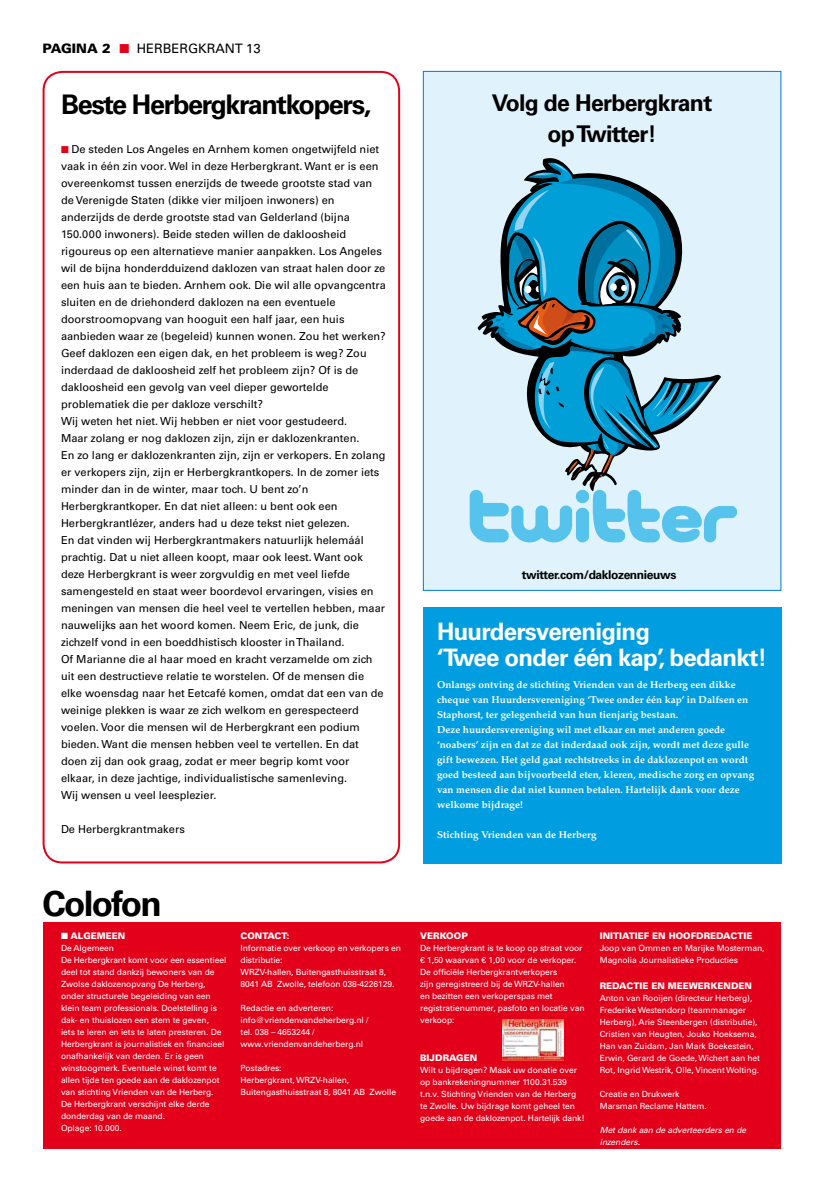
<style>
.page{position:relative;width:823px;height:1191px;background:#fff}
.page>*{position:absolute;margin:0;border:0;box-sizing:border-box;transform-origin:0 0}
.t1{font:700 35px "Univers";letter-spacing:-.05em;color:#000}
.t2{font:700 27px "Univers";letter-spacing:-.05em;color:#000}
.t3{font:700 24px/26px "Univers";letter-spacing:-.03em;color:#fff}
.t4{font:700 23px/31px "Univers";letter-spacing:-.03em;color:#000;text-align:center}
.t5{font:13px "Univers";color:#000}
.t6{font:700 12px "Univers";letter-spacing:-.03em;color:#000}
.t7{font:11px/17px "Univers";color:#000}
.t8{font:700 10px/15px "Palatino";color:#fff}
.t9{font:900 9px "Univers";letter-spacing:.03em;color:#fff}
.t10{font:900 9px "Univers";letter-spacing:.055em;color:#fff}
.t11{font:8.5px/12px "Univers";letter-spacing:-.01em;color:#fff}
.t12{font:italic 8.5px/12px "Univers";letter-spacing:-.01em;color:#fff}
.s1{font-weight:900}
.s2{color:#e2001a}
</style>
<div class="page">
<div style="left:43px;top:71px;width:357px;height:792px;border:2px solid #e2001a;border-radius:19px"></div>
<div style="left:43px;top:921px;width:737px;height:227px;background:#e2001a"></div>
<div style="left:423px;top:71px;width:357px;height:519px;background:#e0f2fb"></div>
<svg style="left:486px;top:161px;width:227px;height:305px"></svg>
<img style="left:469px;top:466px;width:269px;height:77px">
<img style="left:502px;top:1019px;width:61px;height:41px">
<div style="left:422px;top:607px;width:359px;height:256px;background:#009ee0"></div>
<p class="t5" style="left:43px;top:41px;width:219px"><span class="s1">PAGINA 2</span> <span class="s2">■</span> HERBERGKRANT 13</p>
<h2 class="t2" style="left:61px;top:88px;width:312px">Beste Herbergkrantkopers,</h2>
<p class="t7" style="left:61px;top:141px;width:326px"><span class="s2">■</span> De steden Los Angeles en Arnhem komen ongetwijfeld niet vaak in één zin voor. Wel in deze Herbergkrant. Want er is een overeenkomst tussen enerzijds de tweede grootste stad van de Verenigde Staten (dikke vier miljoen inwoners) en anderzijds de derde grootste stad van Gelderland (bijna 150.000 inwoners). Beide steden willen de dakloosheid rigoureus op een alternatieve manier aanpakken. Los Angeles wil de bijna honderdduizend daklozen van straat halen door ze een huis aan te bieden. Arnhem ook. Die wil alle opvangcentra sluiten en de driehonderd daklozen na een eventuele doorstroomopvang van hooguit een half jaar, een huis aanbieden waar ze (begeleid) kunnen wonen. Zou het werken?<br>Geef daklozen een eigen dak, en het probleem is weg? Zou inderdaad de dakloosheid zelf het probleem zijn? Of is de dakloosheid een gevolg van veel dieper gewortelde problematiek die per dakloze verschilt?<br>Wij weten het niet. Wij hebben er niet voor gestudeerd.<br>Maar zolang er nog daklozen zijn, zijn er daklozenkranten.<br>En zo lang er daklozenkranten zijn, zijn er verkopers. En zolang er verkopers zijn, zijn er Herbergkrantkopers. In de zomer iets minder dan in de winter, maar toch. U bent zo’n Herbergkrantkoper. En dat niet alleen: u bent ook een Herbergkrantlézer, anders had u deze tekst niet gelezen.<br>En dat vinden wij Herbergkrantmakers natuurlijk helemáál prachtig. Dat u niet alleen koopt, maar ook leest. Want ook deze Herbergkrant is weer zorgvuldig en met veel liefde samengesteld en staat weer boordevol ervaringen, visies en meningen van mensen die heel veel te vertellen hebben, maar nauwelijks aan het woord komen. Neem Eric, de junk, die zichzelf vond in een boeddhistisch klooster in Thailand.<br>Of Marianne die al haar moed en kracht verzamelde om zich uit een destructieve relatie te worstelen. Of de mensen die elke woensdag naar het Eetcafé komen, omdat dat een van de weinige plekken is waar ze zich welkom en gerespecteerd voelen. Voor die mensen wil de Herbergkrant een podium bieden. Want die mensen hebben veel te vertellen. En dat doen zij dan ook graag, zodat er meer begrip komt voor elkaar, in deze jachtige, individualistische samenleving.<br>Wij wensen u veel leesplezier.</p>
<p class="t7" style="left:61px;top:820px;width:125px">De Herbergkrantmakers</p>
<h3 class="t4" style="left:491px;top:87px;width:222px">Volg de Herbergkrant op Twitter!</h3>
<p class="t6" style="left:521px;top:567px;width:156px">twitter.com/daklozennieuws</p>
<h3 class="t3" style="left:437px;top:618px;width:331px">Huurdersvereniging<br>‘Twee onder één kap’, bedankt!</h3>
<p class="t8" style="left:437px;top:677px;width:318px">Onlangs ontving de stichting Vrienden van de Herberg een dikke cheque van Huurdersvereniging ‘Twee onder één kap’ in Dalfsen en Staphorst, ter gelegenheid van hun tienjarig bestaan.<br>Deze huurdersvereniging wil met elkaar en met anderen goede ‘noabers’ zijn en dat ze dat inderdaad ook zijn, wordt met deze gulle gift bewezen. Het geld gaat rechtstreeks in de daklozenpot en wordt goed besteed aan bijvoorbeeld eten, kleren, medische zorg en opvang van mensen die dat niet kunnen betalen. Hartelijk dank voor deze welkome bijdrage!</p>
<p class="t8" style="left:437px;top:827px;width:161px">Stichting Vrienden van de Herberg</p>
<h1 class="t1" style="left:43px;top:883px;width:121px">Colofon</h1>
<p class="t9" style="left:61px;top:930px;width:66px">■ ALGEMEEN</p>
<p class="t11" style="left:61px;top:942px;width:167px">De Algemeen<br>De Herbergkrant komt voor een essentieel deel tot stand dankzij bewoners van de Zwolse daklozenopvang De Herberg, onder structurele begeleiding van een klein team professionals. Doelstelling is dak- en thuislozen een stem te geven,<br>iets te leren en iets te laten presteren. De Herbergkrant is journalistiek en financieel onafhankelijk van derden. Er is geen winstoogmerk. Eventuele winst komt te allen tijde ten goede aan de daklozenpot van stichting Vrienden van de Herberg.<br>De Herbergkrant verschijnt elke derde donderdag van de maand.<br>Oplage: 10.000.</p>
<p class="t9" style="left:240px;top:930px;width:50px">CONTACT:</p>
<p class="t11" style="left:240px;top:942px;width:162px">Informatie over verkoop en verkopers en distributie:<br>WRZV-hallen, Buitengasthuisstraat 8, 8041 AB Zwolle, telefoon 038-4226129.</p>
<p class="t11" style="left:240px;top:1002px;width:129px">Redactie en adverteren: info@vriendenvandeherberg.nl / tel. 038 – 4653244 / www.vriendenvandeherberg.nl</p>
<p class="t11" style="left:240px;top:1062px;width:157px">Postadres:<br>Herbergkrant, WRZV-hallen,<br>Buitengasthuisstraat 8, 8041 AB Zwolle</p>
<p class="t9" style="left:420px;top:930px;width:48px">VERKOOP</p>
<p class="t11" style="left:420px;top:942px;width:166px">De Herbergkrant is te koop op straat voor € 1,50 waarvan € 1,00 voor de verkoper.<br>De officiële Herbergkrantverkopers<br>zijn geregistreerd bij de WRZV-hallen<br>en bezitten een verkoperspas met registratienummer, pasfoto en locatie van verkoop:</p>
<p class="t9" style="left:420px;top:1051px;width:59px">BIJDRAGEN</p>
<p class="t11" style="left:420px;top:1063px;width:166px">Wilt u bijdragen? Maak uw donatie over op bankrekeningnummer 1100.31.539 t.n.v. Stichting Vrienden van de Herberg te Zwolle. Uw bijdrage komt geheel ten goede aan de daklozenpot. Hartelijk dank!</p>
<p class="t10" style="left:599px;top:930px;width:137px">INITIATIEF EN HOOFDREDACTIE</p>
<p class="t11" style="left:599px;top:942px;width:166px">Joop van Ommen en Marijke Mosterman,<br>Magnolia Journalistieke Producties</p>
<p class="t9" style="left:599px;top:979px;width:8px">RED</p>
<p class="t9" style="left:619px;top:979px;width:14px">ACTIE</p>
<p class="t9" style="left:651px;top:979px;width:102px">EN MEEWERKENDEN</p>
<p class="t11" style="left:599px;top:991px;width:162px">Anton van Rooijen (directeur Herberg), Frederike Westendorp (teammanager Herberg), Arie Steenbergen (distributie), Cristien van Heugten, Jouko Hoeksema, Han van Zuidam, Jan Mark Boekestein, Erwin, Gerard de Goede, Wichert aan het Rot, Ingrid Westrik, Olle, Vincent Wolting.</p>
<p class="t11" style="left:599px;top:1087px;width:109px">Creatie en Drukwerk<br>Marsman Reclame Hattem.</p>
<p class="t12" style="left:599px;top:1123px;width:148px">Met dank aan de adverteerders en de inzenders.</p>
</div>
